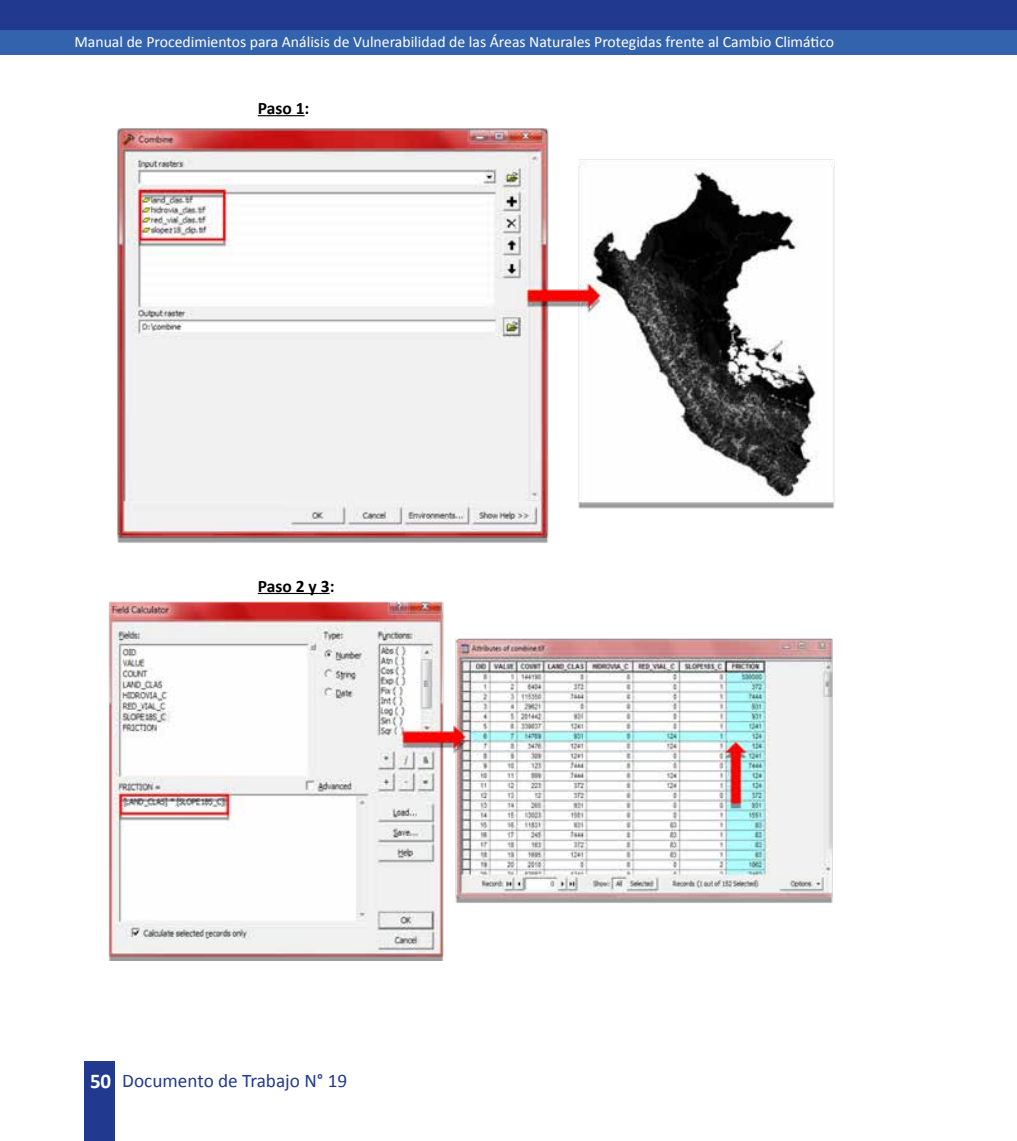
<style>
.page{position:relative;width:1017px;height:1141px;background:#fff}
.page>*{position:absolute;margin:0;border:0;box-sizing:border-box;transform-origin:0 0}
.t1{font:19.25px "Calibri";color:#213a8f}
.t2{font:700 17.5px "Calibri";color:#000}
.t3{font:15.75px "Calibri";color:#fff}
.s1{font-weight:700;font-size:21px;color:#fff}
</style>
<div class="page">
<hr style="left:258px;top:115px;width:47px;height:1px;background:#000">
<hr style="left:258px;top:593px;width:72px;height:1px;background:#000">
<div style="left:84px;top:1062px;width:31px;height:79px;background:#213a8f"></div>
<div style="left:0;top:0;width:1017px;height:55px;background:#213a8f"></div>
<div style="left:0;top:30px;width:1017px;height:25px;background:#3363ac"></div>
<img style="left:117px;top:128px;width:718px;height:415px">
<img style="left:108px;top:601px;width:725px;height:360px">
<p class="t3" style="left:74px;top:32px;width:761px">Manual de Procedimientos para Análisis de Vulnerabilidad de las Áreas Naturales Protegidas frente al Cambio Climático</p>
<p class="t2" style="left:258px;top:96px;width:53px">Paso 1:</p>
<p class="t2" style="left:258px;top:573px;width:78px">Paso 2 y 3:</p>
<p class="t1" style="left:90px;top:1069px;width:259px"><span class="s1">50</span> Documento de Trabajo N° 19</p>
</div>
